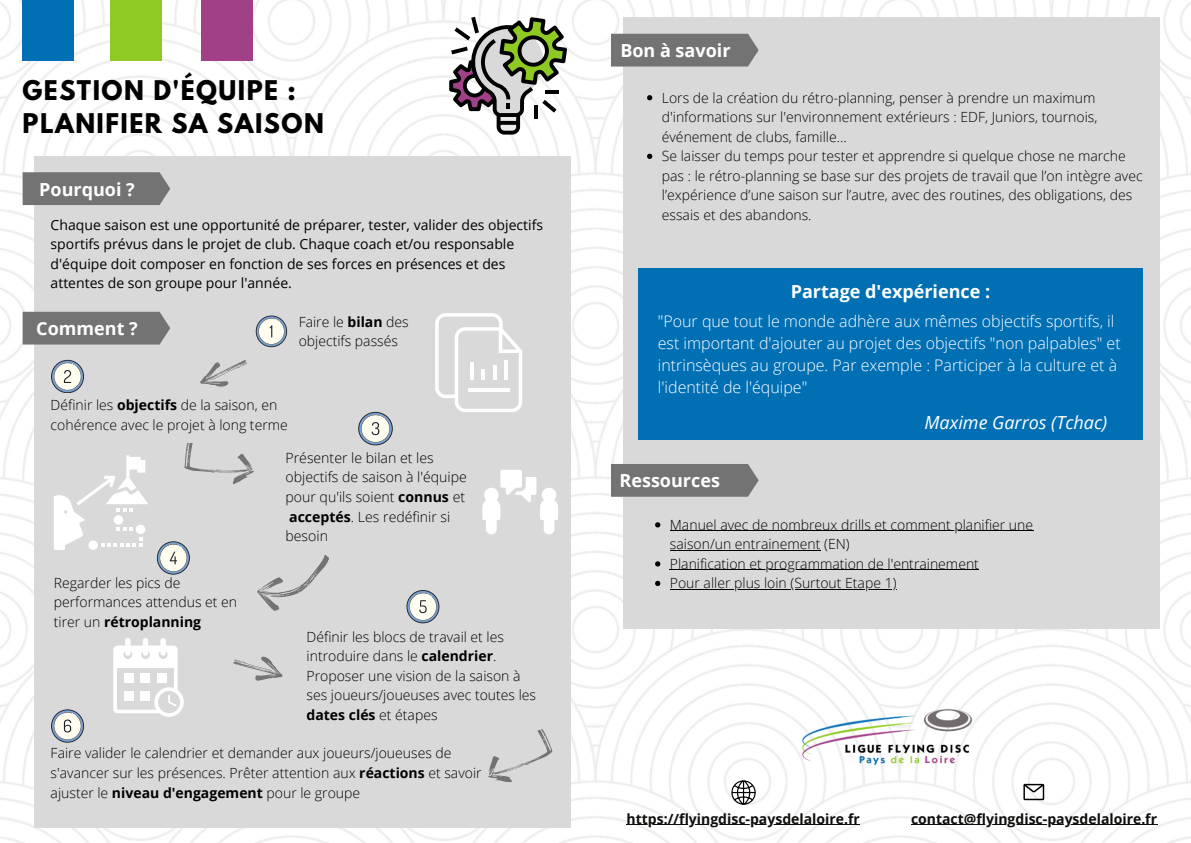
<style>
.page{position:relative;width:1191px;height:843px;background:#fff}
.page>*{position:absolute;margin:0;border:0;box-sizing:border-box;transform-origin:0 0}
.t1{font:700 24px/33px "League Spartan";letter-spacing:.06em;color:#000}
.t2{font:700 18px "Open Sans";color:#fff}
.t3{font:italic 18px "Open Sans";color:#fff}
.t4{font:300 16px/22px "Open Sans";color:#fff}
.t5{font:300 14.1px/19.7px "Open Sans";color:#000}
.t6{font:300 14px/19.5px "Open Sans";color:#000}
.t7{font:14px/19.5px "Open Sans";color:#000}
.t8{font:700 14px "Open Sans";color:#0f0e0c}
.s1{font-weight:700}
</style>
<div class="page">
<img style="left:0;top:0;width:1190px;height:842px">
<svg style="left:449px;top:17px;width:118px;height:117px"></svg>
<div style="left:35px;top:156px;width:536px;height:671px;background:#d9d9d9"></div>
<div style="left:201px;top:0;width:51px;height:61px;background:#a13f87"></div>
<div style="left:110px;top:0;width:52px;height:61px;background:#8fca24"></div>
<div style="left:23px;top:0;width:51px;height:61px;background:#006fb4"></div>
<div style="left:23px;top:172px;width:147px;height:33px;background:#737373"></div>
<div style="left:23px;top:311px;width:147px;height:33px;background:#737373"></div>
<div style="left:623px;top:18px;width:536px;height:610px;background:#d9d9d9"></div>
<div style="left:611px;top:34px;width:147px;height:32px;background:#737373"></div>
<div style="left:611px;top:464px;width:147px;height:32px;background:#737373"></div>
<img style="left:792px;top:697px;width:196px;height:94px">
<div style="left:638px;top:269px;width:504px;height:171px;background:#006fb4"></div>
<svg style="left:731px;top:780px;width:24px;height:24px"></svg>
<svg style="left:1023px;top:783px;width:21px;height:17px"></svg>
<svg style="left:51px;top:360px;width:33px;height:33px"></svg>
<svg style="left:358px;top:412px;width:35px;height:33px"></svg>
<svg style="left:157px;top:541px;width:33px;height:33px"></svg>
<svg style="left:406px;top:590px;width:33px;height:33px"></svg>
<svg style="left:51px;top:709px;width:33px;height:33px"></svg>
<svg style="left:200px;top:315px;width:87px;height:72px"></svg>
<svg style="left:257px;top:555px;width:72px;height:56px"></svg>
<svg style="left:185px;top:443px;width:69px;height:41px"></svg>
<svg style="left:233px;top:656px;width:50px;height:25px"></svg>
<svg style="left:488px;top:729px;width:65px;height:53px"></svg>
<svg style="left:435px;top:313px;width:87px;height:99px"></svg>
<hr style="left:468px;top:388px;width:41px;height:4px;background:#fff">
<hr style="left:470px;top:362px;width:3px;height:17px;background:#fff">
<hr style="left:481px;top:369px;width:4px;height:10px;background:#fff">
<hr style="left:493px;top:364px;width:3px;height:15px;background:#fff">
<hr style="left:504px;top:360px;width:3px;height:19px;background:#fff">
<svg style="left:482px;top:470px;width:76px;height:64px"></svg>
<svg style="left:54px;top:455px;width:94px;height:94px"></svg>
<svg style="left:113px;top:638px;width:71px;height:78px"></svg>
<hr style="left:626px;top:824px;width:233px;height:1px;background:#0f0e0c">
<hr style="left:910px;top:824px;width:246px;height:1px;background:#0f0e0c">
<svg style="left:647px;top:95px;width:5px;height:5px"></svg>
<svg style="left:647px;top:154px;width:5px;height:5px"></svg>
<svg style="left:655px;top:522px;width:5px;height:5px"></svg>
<hr style="left:669px;top:530px;width:363px;height:1px;background:#000">
<hr style="left:669px;top:550px;width:151px;height:1px;background:#000">
<svg style="left:655px;top:561px;width:5px;height:5px"></svg>
<hr style="left:669px;top:569px;width:309px;height:1px;background:#000">
<svg style="left:655px;top:580px;width:5px;height:6px"></svg>
<hr style="left:669px;top:589px;width:227px;height:1px;background:#000">
<p class="t1" style="left:23px;top:76px;width:303px">GESTION D'ÉQUIPE :<br>PLANIFIER SA SAISON</p>
<p class="t2" style="left:39px;top:176px;width:97px">Pourquoi ?</p>
<p class="t7" style="left:51px;top:214px;width:494px">Chaque saison est une opportunité de préparer, tester, valider des objectifs sportifs prévus dans le projet de club. Chaque coach et/ou responsable d'équipe doit composer en fonction de ses forces en présences et des attentes de son groupe pour l'année.</p>
<p class="t6" style="left:298px;top:311px;width:112px">Faire le <span class="s1">bilan</span> des objectifs passés</p>
<p class="t2" style="left:36px;top:316px;width:103px">Comment ?</p>
<p class="t6" style="left:51px;top:395px;width:239px">Définir les <span class="s1">objectifs</span> de la saison, en cohérence avec le projet à long terme</p>
<p class="t6" style="left:54px;top:572px;width:185px">Regarder les pics de performances attendus et en tirer un <span class="s1">rétroplanning</span></p>
<p class="t5" style="left:285px;top:447px;width:183px">Présenter le bilan et les objectifs de saison à l'équipe pour qu'ils soient <span class="s1">connus</span> et <span class="s1">acceptés</span>. Les redéfinir si besoin</p>
<p class="t6" style="left:306px;top:626px;width:199px">Définir les blocs de travail et les introduire dans le <span class="s1">calendrier</span>.</p>
<p class="t6" style="left:306px;top:665px;width:231px">Proposer une vision de la saison à ses joueurs/joueuses avec toutes les <span class="s1">dates clés</span> et étapes</p>
<p class="t6" style="left:51px;top:743px;width:432px">Faire valider le calendrier et demander aux joueurs/joueuses de s'avancer sur les présences. Prêter attention aux <span class="s1">réactions</span> et savoir ajuster le <span class="s1">niveau d'engagement</span> pour le groupe</p>
<p class="t2" style="left:620px;top:38px;width:112px">Bon à savoir</p>
<p class="t6" style="left:661px;top:87px;width:437px">Lors de la création du rétro-planning, penser à prendre un maximum d'informations sur l'environnement extérieurs : EDF, Juniors, tournois, événement de clubs, famille...</p>
<p class="t6" style="left:661px;top:146px;width:482px">Se laisser du temps pour tester et apprendre si quelque chose ne marche pas : le rétro-planning se base sur des projets de travail que l’on intègre avec l’expérience d’une saison sur l’autre, avec des routines, des obligations, des essais et des abandons.</p>
<p class="t2" style="left:790px;top:279px;width:201px">Partage d'expérience :</p>
<p class="t4" style="left:657px;top:310px;width:464px">"Pour que tout le monde adhère aux mêmes objectifs sportifs, il est important d'ajouter au projet des objectifs "non palpables" et intrinsèques au groupe. Par exemple : Participer à la culture et à l'identité de l'équipe"</p>
<p class="t2" style="left:619px;top:468px;width:102px">Ressources</p>
<p class="t3" style="left:924px;top:409px;width:184px">Maxime Garros (Tchac)</p>
<p class="t6" style="left:669px;top:514px;width:365px">Manuel avec de nombreux drills et comment planifier une saison/un entrainement (EN)</p>
<p class="t6" style="left:669px;top:553px;width:310px">Planification et programmation de l'entrainement</p>
<p class="t6" style="left:669px;top:573px;width:228px">Pour aller plus loin (Surtout Etape 1)</p>
<p class="t8" style="left:626px;top:808px;width:235px">https://flyingdisc-paysdelaloire.fr</p>
<p class="t8" style="left:910px;top:808px;width:247px">contact@flyingdisc-paysdelaloire.fr</p>
</div>
